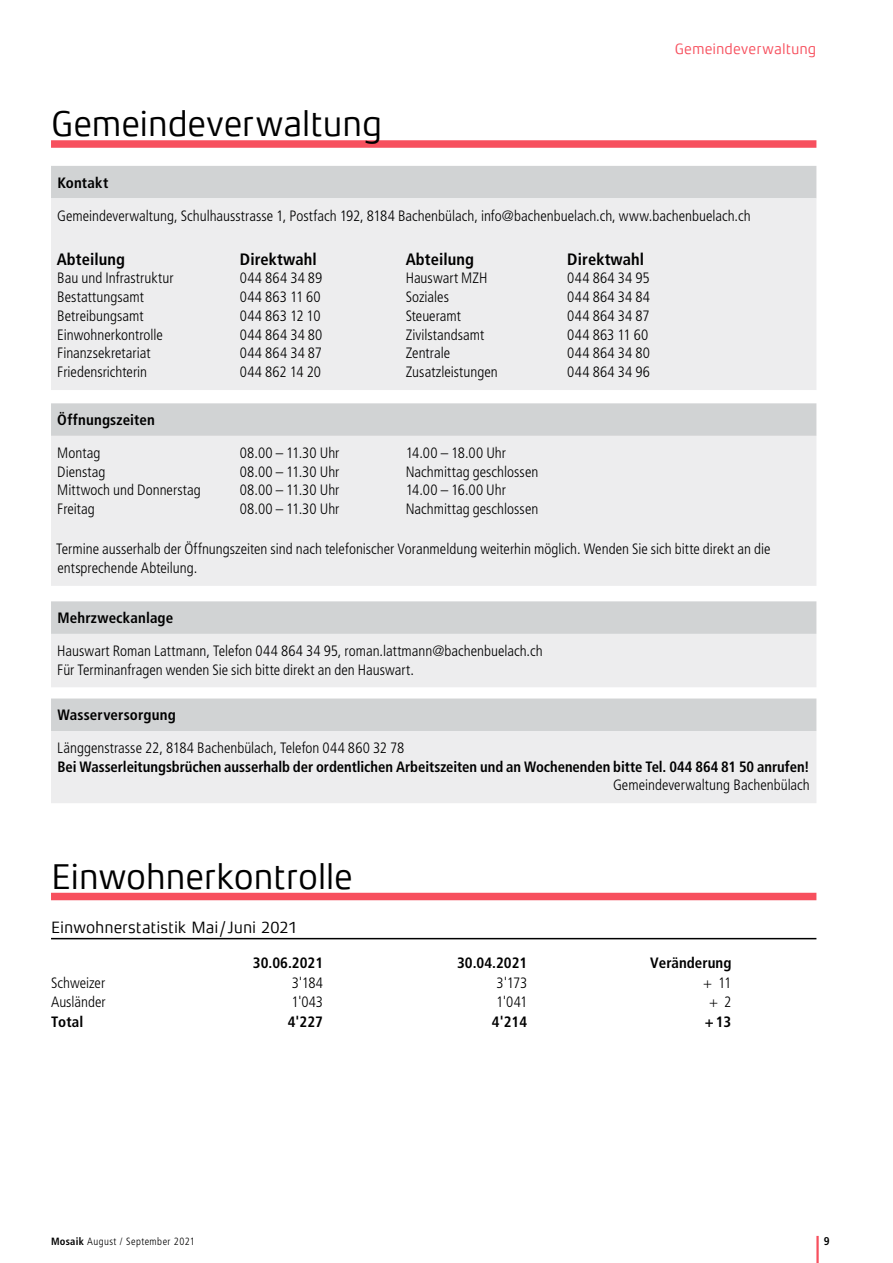
<style>
.page{position:relative;width:893px;height:1263px;background:#fff}
.page>*{position:absolute;margin:0;border:0;box-sizing:border-box;transform-origin:0 0}
.t1{font:36px "Xenois Sans Pro";letter-spacing:-.015em;color:#000}
.t2{font:700 condensed 16.5px "Frutiger LT Std";letter-spacing:.005em;color:#000}
.t3{font:16.5px "Xenois Sans Pro";letter-spacing:-.01em;color:#000}
.t4{font:300 condensed 15px/18.8px "Frutiger LT Std";color:#000}
.t5{font:700 condensed 15px "Frutiger LT Std";color:#000}
.t6{font:15px "Xenois Sans Pro";letter-spacing:-.005em;color:#f7505e}
.t7{font:300 condensed 15px "Frutiger LT Std";letter-spacing:.02em;color:#000}
.t8{font:700 condensed 11.25px "Frutiger LT Std";color:#000}
.t9{font:300 condensed 10.5px "Frutiger LT Std";letter-spacing:.045em;color:#000}
.s1{font-weight:700}
</style>
<div class="page">
<hr style="left:816px;top:1236px;width:3px;height:27px;background:#f7505e">
<div style="left:51px;top:140px;width:765px;height:8px;background:#f7505e"></div>
<div style="left:51px;top:166px;width:765px;height:32px;background:#d1d3d4"></div>
<svg style="left:51px;top:198px;width:765px;height:605px;background:#e9eaea"></svg>
<div style="left:51px;top:893px;width:765px;height:7px;background:#f7505e"></div>
<hr style="left:51px;top:938px;width:765px;height:1px;background:#000">
<p class="t6" style="left:675px;top:40px;width:143px">Gemeindeverwaltung</p>
<h1 class="t1" style="left:51px;top:103px;width:333px">Gemeindeverwaltung</h1>
<p class="t5" style="left:57px;top:174px;width:52px">Kontakt</p>
<p class="t4" style="left:57px;top:207px;width:695px">Gemeindeverwaltung, Schulhausstrasse 1, Postfach 192, 8184 Bachenbülach, info@bachenbuelach.ch, www.bachenbuelach.ch</p>
<p class="t2" style="left:57px;top:249px;width:70px">Abteilung</p>
<p class="t2" style="left:240px;top:249px;width:78px">Direktwahl</p>
<p class="t2" style="left:406px;top:249px;width:70px">Abteilung</p>
<p class="t2" style="left:567px;top:249px;width:78px">Direktwahl</p>
<p class="t4" style="left:57px;top:269px;width:118px">Bau und Infrastruktur</p>
<p class="t4" style="left:240px;top:269px;width:84px">044 864 34 89</p>
<p class="t4" style="left:406px;top:269px;width:83px">Hauswart MZH</p>
<p class="t4" style="left:567px;top:269px;width:84px">044 864 34 95</p>
<p class="t4" style="left:57px;top:288px;width:88px">Bestattungsamt</p>
<p class="t4" style="left:240px;top:288px;width:82px">044 863 11 60</p>
<p class="t4" style="left:406px;top:288px;width:45px">Soziales</p>
<p class="t7" style="left:567px;top:289px;width:84px">044 864 34 84</p>
<p class="t4" style="left:57px;top:307px;width:88px">Betreibungsamt</p>
<p class="t4" style="left:240px;top:307px;width:82px">044 863 12 10</p>
<p class="t4" style="left:406px;top:307px;width:57px">Steueramt</p>
<p class="t4" style="left:567px;top:307px;width:84px">044 864 34 87</p>
<p class="t4" style="left:57px;top:325px;width:107px">Einwohnerkontrolle</p>
<p class="t4" style="left:240px;top:325px;width:84px">044 864 34 80</p>
<p class="t4" style="left:406px;top:325px;width:80px">Zivilstandsamt</p>
<p class="t4" style="left:567px;top:325px;width:82px">044 863 11 60</p>
<p class="t4" style="left:57px;top:344px;width:95px">Finanzsekretariat</p>
<p class="t4" style="left:240px;top:344px;width:84px">044 864 34 87</p>
<p class="t4" style="left:406px;top:344px;width:46px">Zentrale</p>
<p class="t4" style="left:567px;top:344px;width:84px">044 864 34 80</p>
<p class="t4" style="left:57px;top:363px;width:91px">Friedensrichterin</p>
<p class="t4" style="left:240px;top:363px;width:83px">044 862 14 20</p>
<p class="t4" style="left:406px;top:363px;width:93px">Zusatzleistungen</p>
<p class="t4" style="left:567px;top:363px;width:84px">044 864 34 96</p>
<p class="t5" style="left:57px;top:411px;width:99px">Öffnungszeiten</p>
<p class="t4" style="left:57px;top:443px;width:45px">Montag</p>
<p class="t4" style="left:240px;top:443px;width:101px">08.00 – 11.30 Uhr</p>
<p class="t4" style="left:406px;top:443px;width:102px">14.00 – 18.00 Uhr</p>
<p class="t4" style="left:57px;top:462px;width:50px">Dienstag</p>
<p class="t4" style="left:240px;top:462px;width:101px">08.00 – 11.30 Uhr</p>
<p class="t4" style="left:406px;top:462px;width:134px">Nachmittag geschlossen</p>
<p class="t4" style="left:57px;top:481px;width:145px">Mittwoch und Donnerstag</p>
<p class="t4" style="left:240px;top:481px;width:101px">08.00 – 11.30 Uhr</p>
<p class="t4" style="left:406px;top:481px;width:102px">14.00 – 16.00 Uhr</p>
<p class="t4" style="left:57px;top:500px;width:39px">Freitag</p>
<p class="t4" style="left:240px;top:500px;width:101px">08.00 – 11.30 Uhr</p>
<p class="t4" style="left:406px;top:500px;width:134px">Nachmittag geschlossen</p>
<p class="t4" style="left:56px;top:540px;width:716px">Termine ausserhalb der Öffnungszeiten sind nach telefonischer Voranmeldung weiterhin möglich. Wenden Sie sich bitte direkt an die entsprechende Abteilung.</p>
<p class="t5" style="left:57px;top:609px;width:117px">Mehrzweckanlage</p>
<p class="t4" style="left:57px;top:641px;width:487px">Hauswart Roman Lattmann, Telefon 044 864 34 95, roman.lattmann@bachenbuelach.ch<br>Für Terminanfragen wenden Sie sich bitte direkt an den Hauswart.</p>
<p class="t5" style="left:57px;top:706px;width:120px">Wasserversorgung</p>
<p class="t4" style="left:57px;top:738px;width:349px">Länggenstrasse 22, 8184 Bachenbülach, Telefon 044 860 32 78</p>
<p class="t5" style="left:57px;top:757px;width:754px">Bei Wasserleitungsbrüchen ausserhalb der ordentlichen Arbeitszeiten und an Wochenenden bitte Tel. 044 864 81 50 anrufen!</p>
<p class="t4" style="left:613px;top:776px;width:198px">Gemeindeverwaltung Bachenbülach</p>
<h1 class="t1" style="left:51px;top:856px;width:303px">Einwohnerkontrolle</h1>
<p class="t3" style="left:51px;top:918px;width:248px">Einwohnerstatistik Mai / Juni 2021</p>
<p class="t5" style="left:253px;top:953px;width:72px">30.06.2021</p>
<p class="t5" style="left:457px;top:953px;width:72px">30.04.2021</p>
<p class="t5" style="left:650px;top:953px;width:83px">Veränderung</p>
<p class="t4" style="left:51px;top:973px;width:56px">Schweizer</p>
<p class="t4" style="left:292px;top:973px;width:33px">3'184</p>
<p class="t4" style="left:497px;top:973px;width:32px">3'173</p>
<p class="t4" style="left:703px;top:973px;width:30px">+ 11</p>
<p class="t4" style="left:51px;top:993px;width:56px">Ausländer</p>
<p class="t4" style="left:292px;top:993px;width:33px">1'043</p>
<p class="t4" style="left:496px;top:993px;width:33px">1'041</p>
<p class="t4" style="left:709px;top:993px;width:24px">+ 2</p>
<p class="t5" style="left:51px;top:1013px;width:34px">Total</p>
<p class="t5" style="left:288px;top:1013px;width:37px">4'227</p>
<p class="t5" style="left:492px;top:1013px;width:37px">4'214</p>
<p class="t5" style="left:705px;top:1013px;width:28px">+13</p>
<p class="t9" style="left:51px;top:1235px;width:145px"><span class="s1">Mosaik</span> August / September 2021</p>
<p class="t8" style="left:824px;top:1234px;width:7px">9</p>
</div>
